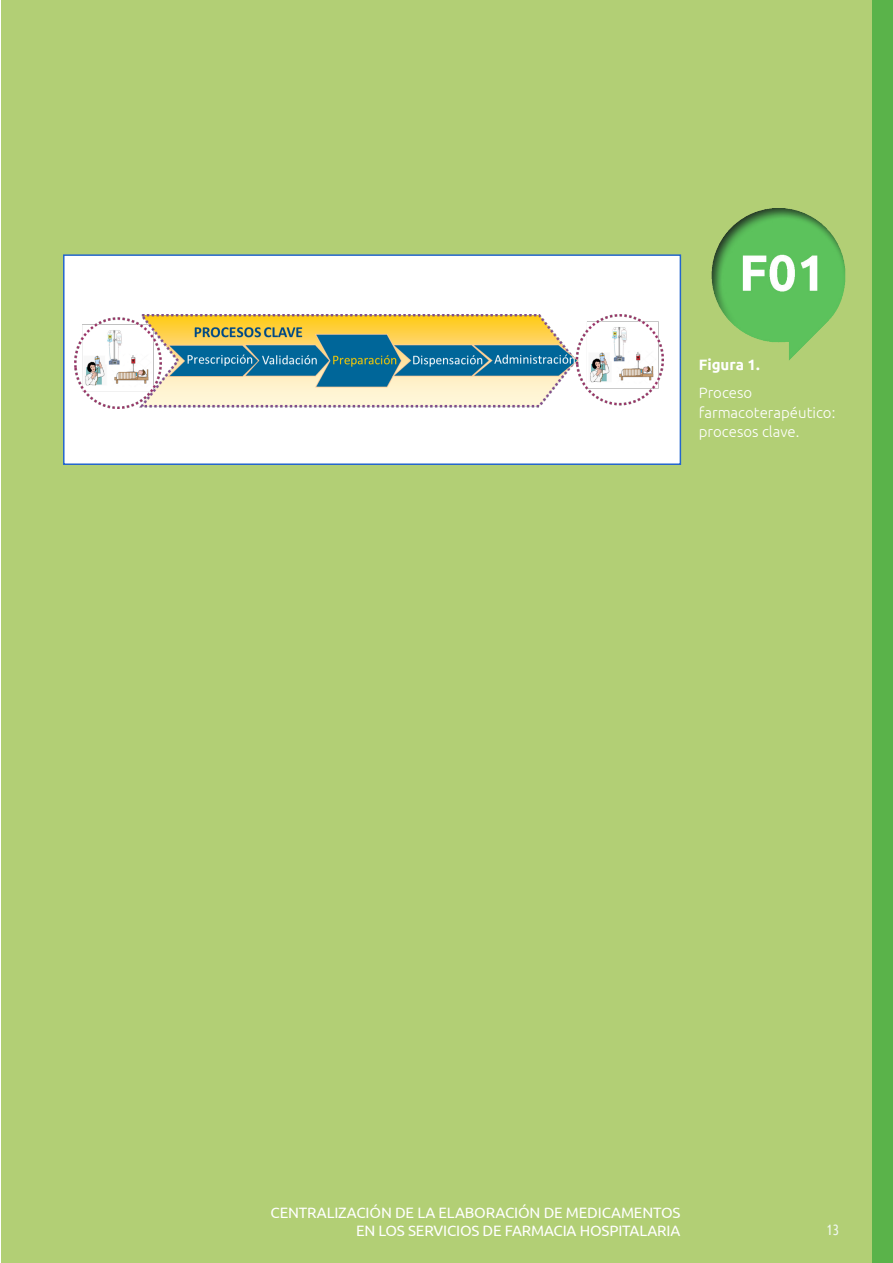
<style>
.page{position:relative;width:893px;height:1263px;background:#fff}
.page>*{position:absolute;margin:0;border:0;box-sizing:border-box;transform-origin:0 0}
.t1{font:15px/18px "Ubuntu";letter-spacing:-.01em;color:#fff;text-align:right}
.Titol_figura{font:300 15px/19.5px "Ubuntu";color:#fff}
.Titol_figura-2{font:700 15px "Ubuntu";color:#fff}
.t2{font:15px "Ubuntu Condensed";color:#eef7ed}
</style>
<div class="page">
<div style="left:1px;top:0;width:892px;height:1263px;background:#b2cf75"></div>
<div style="left:872px;top:0;width:21px;height:1263px;background:#5ab34a"></div>
<div style="left:63px;top:254px;width:618px;height:211px;background:#fff;border:2px solid #2466cd"></div>
<img style="left:680px;top:208px;width:166px;height:186px">
<img style="left:74px;top:314px;width:589px;height:94px">
<p class="Titol_figura-2" style="left:699px;top:356px;width:62px">Figura 1.</p>
<p class="Titol_figura" style="left:699px;top:383px;width:138px">Proceso farmacoterapéutico: procesos clave.</p>
<p class="t1" style="left:271px;top:1204px;width:411px">CENTRALIZACIÓN DE LA ELABORACIÓN DE MEDICAMENTOS<br>EN LOS SERVICIOS DE FARMACIA HOSPITALARIA</p>
<p class="t2" style="left:826px;top:1221px;width:14px">13</p>
</div>
